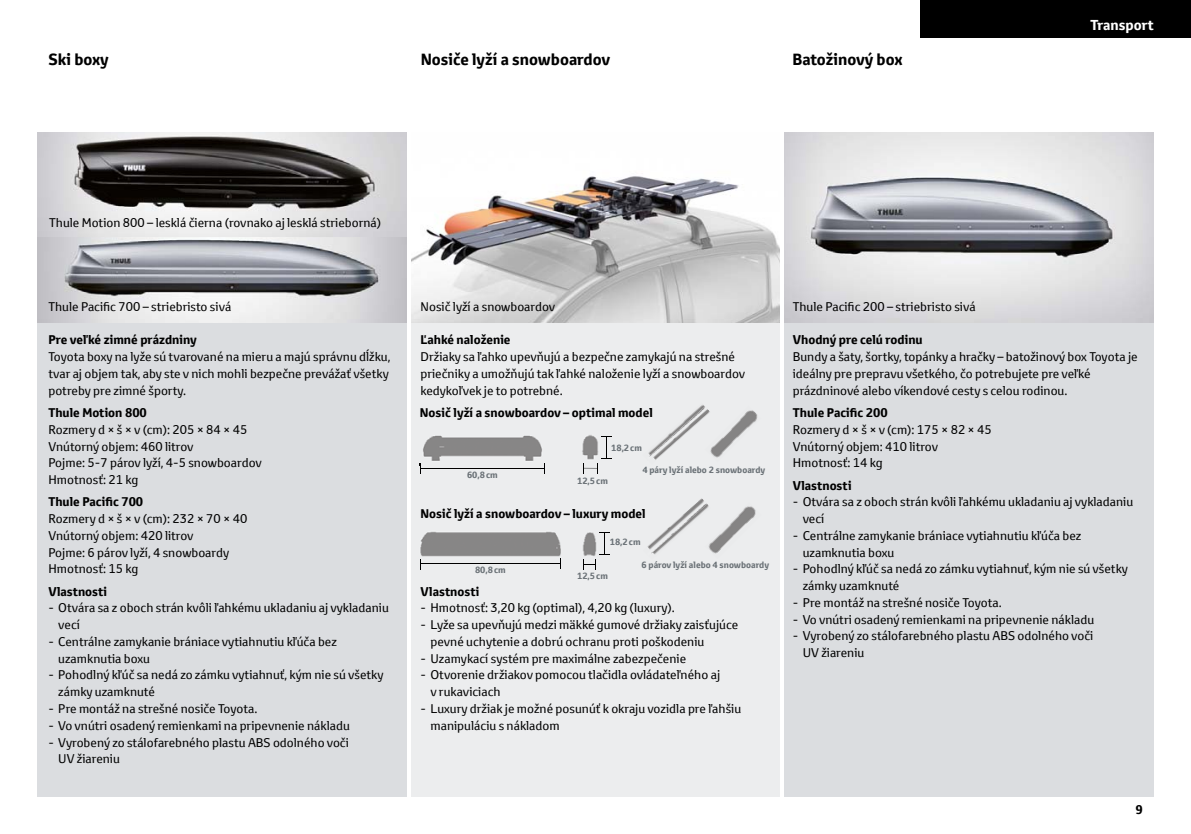
<style>
.page{position:relative;width:1191px;height:834px;background:#fff}
.page>*{position:absolute;margin:0;border:0;box-sizing:border-box;transform-origin:0 0}
.t1{font:700 15.75px "Toyota Text";color:#000}
.t2{font:700 14px "Toyota Text";color:#fff}
.t3{font:12.25px/16.8px "Toyota Text";color:#000}
.t4{font:700 12.25px "Toyota Text";color:#000}
.t5{font:700 8.75px "Toyota Text";color:#6a7176}
</style>
<div class="page">
<div style="left:920px;top:0;width:271px;height:37px;background:#000"></div>
<div style="left:781px;top:320px;width:372px;height:476px;background:#dbdde0"></div>
<img style="left:411px;top:132px;width:742px;height:190px">
<div style="left:409px;top:320px;width:372px;height:476px;background:#ecedee"></div>
<div style="left:37px;top:320px;width:372px;height:476px;background:#dbdde0"></div>
<img style="left:37px;top:236px;width:371px;height:86px">
<hr style="left:780px;top:126px;width:3px;height:670px;background:#fff">
<hr style="left:420px;top:468px;width:125px;height:1px;background:#000">
<hr style="left:421px;top:563px;width:139px;height:1px;background:#000">
<svg style="left:583px;top:532px;width:26px;height:37px"></svg>
<svg style="left:583px;top:436px;width:28px;height:37px"></svg>
<img style="left:583px;top:532px;width:14px;height:25px">
<img style="left:582px;top:435px;width:18px;height:25px">
<img style="left:420px;top:531px;width:140px;height:25px">
<img style="left:423px;top:435px;width:119px;height:26px">
<img style="left:647px;top:501px;width:57px;height:54px">
<img style="left:648px;top:406px;width:56px;height:54px">
<img style="left:704px;top:406px;width:54px;height:52px">
<img style="left:704px;top:503px;width:52px;height:51px">
<img style="left:37px;top:132px;width:370px;height:104px">
<hr style="left:408px;top:125px;width:3px;height:671px;background:#fff">
<p class="t1" style="left:48px;top:49px;width:62px">Ski boxy</p>
<p class="t1" style="left:421px;top:49px;width:191px">Nosiče lyží a snowboardov</p>
<p class="t1" style="left:792px;top:49px;width:111px">Batožinový box</p>
<p class="t3" style="left:49px;top:214px;width:333px">Thule Motion 800 – lesklá čierna (rovnako aj lesklá strieborná)</p>
<p class="t2" style="left:1090px;top:15px;width:65px">Transport</p>
<p class="t3" style="left:48px;top:298px;width:184px">Thule Pacific 700 – striebristo sivá</p>
<p class="t4" style="left:48px;top:332px;width:150px">Pre veľké zimné prázdniny</p>
<p class="t3" style="left:48px;top:348px;width:343px">Toyota boxy na lyže sú tvarované na mieru a majú správnu dĺžku, tvar aj objem tak, aby ste v nich mohli bezpečne prevážať všetky potreby pre zimné športy.</p>
<p class="t4" style="left:48px;top:404px;width:100px">Thule Motion 800</p>
<p class="t3" style="left:48px;top:420px;width:215px">Rozmery d × š × v (cm): 205 × 84 × 45<br>Vnútorný objem: 460 litrov<br>Pojme: 5-7 párov lyží, 4-5 snowboardov<br>Hmotnosť: 21 kg</p>
<p class="t4" style="left:48px;top:493px;width:96px">Thule Pacific 700</p>
<p class="t3" style="left:48px;top:510px;width:200px">Rozmery d × š × v (cm): 232 × 70 × 40<br>Vnútorný objem: 420 litrov<br>Pojme: 6 párov lyží, 4 snowboardy<br>Hmotnosť: 15 kg</p>
<p class="t4" style="left:48px;top:583px;width:60px">Vlastnosti</p>
<p class="t3" style="left:58px;top:599px;width:332px;text-indent:-10px">- Otvára sa z oboch strán kvôli ľahkému ukladaniu aj vykladaniu vecí</p>
<p class="t3" style="left:58px;top:633px;width:280px;text-indent:-10px">- Centrálne zamykanie brániace vytiahnutiu kľúča bez uzamknutia boxu</p>
<p class="t3" style="left:58px;top:666px;width:327px;text-indent:-10px">- Pohodlný kľúč sa nedá zo zámku vytiahnuť, kým nie sú všetky zámky uzamknuté</p>
<p class="t3" style="left:48px;top:699px;width:210px">- Pre montáž na strešné nosiče Toyota.</p>
<p class="t3" style="left:48px;top:716px;width:303px">- Vo vnútri osadený remienkami na pripevnenie nákladu</p>
<p class="t3" style="left:58px;top:733px;width:292px;text-indent:-10px">- Vyrobený zo stálofarebného plastu ABS odolného voči<br>UV žiareniu</p>
<p class="t3" style="left:420px;top:298px;width:136px">Nosič lyží a snowboardov</p>
<p class="t3" style="left:792px;top:298px;width:184px">Thule Pacific 200 – striebristo sivá</p>
<p class="t4" style="left:420px;top:332px;width:92px">Ľahké naloženie</p>
<p class="t3" style="left:420px;top:348px;width:326px">Držiaky sa ľahko upevňujú a bezpečne zamykajú na strešné priečniky a umožňujú tak ľahké naloženie lyží a snowboardov kedykoľvek je to potrebné.</p>
<p class="t4" style="left:420px;top:404px;width:234px">Nosič lyží a snowboardov – optimal model</p>
<p class="t5" style="left:467px;top:469px;width:32px">60,8 cm</p>
<p class="t5" style="left:611px;top:441px;width:32px">18,2 cm</p>
<p class="t5" style="left:577px;top:475px;width:32px">12,5 cm</p>
<p class="t5" style="left:642px;top:464px;width:124px">4 páry lyží alebo 2 snowboardy</p>
<p class="t4" style="left:420px;top:505px;width:227px">Nosič lyží a snowboardov – luxury model</p>
<p class="t5" style="left:610px;top:536px;width:32px">18,2 cm</p>
<p class="t5" style="left:475px;top:564px;width:32px">80,8 cm</p>
<p class="t5" style="left:577px;top:570px;width:32px">12,5 cm</p>
<p class="t5" style="left:641px;top:558px;width:129px">6 párov lyží alebo 4 snowboardy</p>
<p class="t4" style="left:420px;top:583px;width:60px">Vlastnosti</p>
<p class="t3" style="left:420px;top:599px;width:256px">- Hmotnosť: 3,20 kg (optimal), 4,20 kg (luxury).</p>
<p class="t3" style="left:430px;top:616px;width:309px;text-indent:-10px">- Lyže sa upevňujú medzi mäkké gumové držiaky zaisťujúce pevné uchytenie a dobrú ochranu proti poškodeniu</p>
<p class="t3" style="left:420px;top:649px;width:267px">- Uzamykací systém pre maximálne zabezpečenie</p>
<p class="t3" style="left:430px;top:666px;width:291px;text-indent:-10px">- Otvorenie držiakov pomocou tlačidla ovládateľného aj v rukaviciach</p>
<p class="t3" style="left:430px;top:699px;width:312px;text-indent:-10px">- Luxury držiak je možné posunúť k okraju vozidla pre ľahšiu manipuláciu s nákladom</p>
<p class="t4" style="left:793px;top:332px;width:131px">Vhodný pre celú rodinu</p>
<p class="t3" style="left:793px;top:348px;width:346px">Bundy a šaty, šortky, topánky a hračky – batožinový box Toyota je ideálny pre prepravu všetkého, čo potrebujete pre veľké prázdninové alebo víkendové cesty s celou rodinou.</p>
<p class="t4" style="left:793px;top:404px;width:96px">Thule Pacific 200</p>
<p class="t3" style="left:793px;top:420px;width:200px">Rozmery d × š × v (cm): 175 × 82 × 45<br>Vnútorný objem: 410 litrov<br>Hmotnosť: 14 kg</p>
<p class="t4" style="left:793px;top:477px;width:60px">Vlastnosti</p>
<p class="t3" style="left:802px;top:493px;width:332px;text-indent:-10px">- Otvára sa z oboch strán kvôli ľahkému ukladaniu aj vykladaniu vecí</p>
<p class="t3" style="left:802px;top:526px;width:280px;text-indent:-10px">- Centrálne zamykanie brániace vytiahnutiu kľúča bez uzamknutia boxu</p>
<p class="t3" style="left:802px;top:560px;width:327px;text-indent:-10px">- Pohodlný kľúč sa nedá zo zámku vytiahnuť, kým nie sú všetky zámky uzamknuté</p>
<p class="t3" style="left:793px;top:593px;width:210px">- Pre montáž na strešné nosiče Toyota.</p>
<p class="t3" style="left:793px;top:610px;width:303px">- Vo vnútri osadený remienkami na pripevnenie nákladu</p>
<p class="t3" style="left:802px;top:627px;width:292px;text-indent:-10px">- Vyrobený zo stálofarebného plastu ABS odolného voči<br>UV žiareniu</p>
<p class="t4" style="left:1135px;top:800px;width:9px">9</p>
</div>
